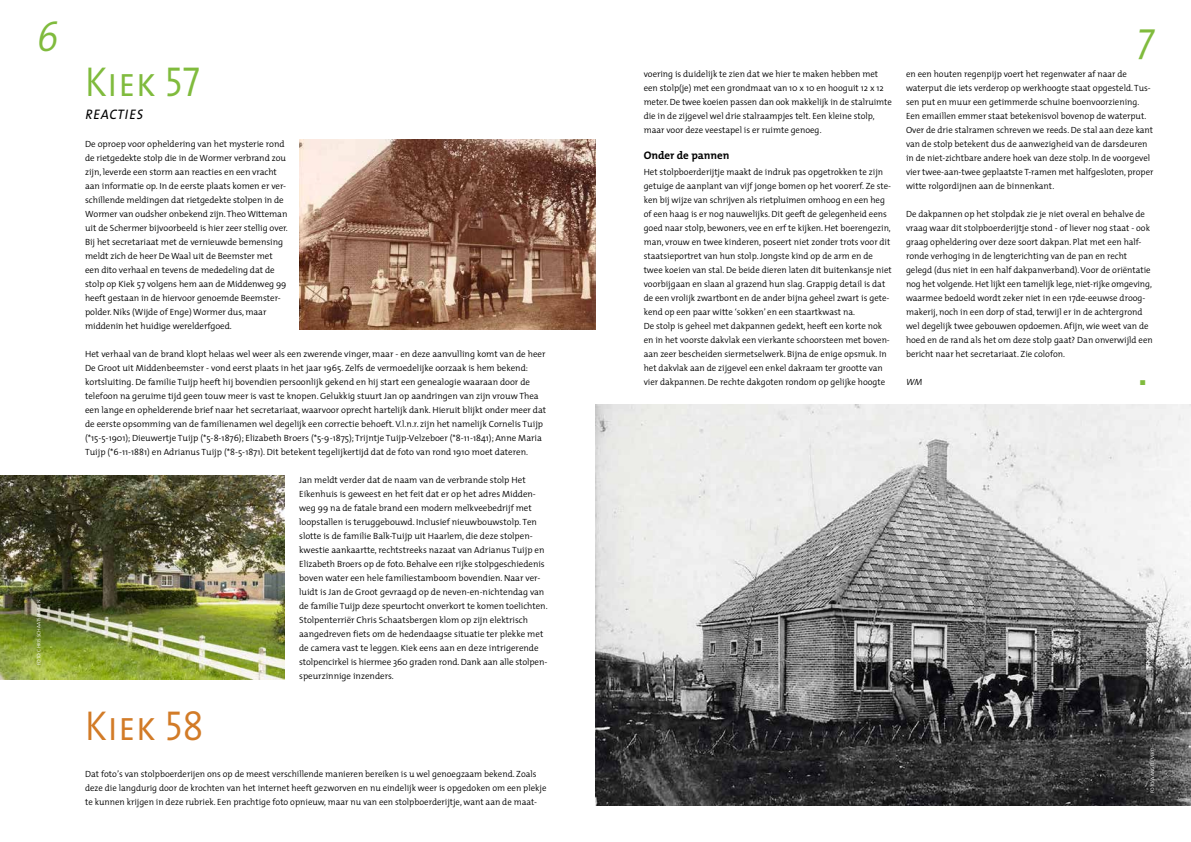
<style>
.page{position:relative;width:1191px;height:842px;background:#fff}
.page>*{position:absolute;margin:0;border:0;box-sizing:border-box;transform-origin:0 0}
.t1{font:42px "The Mix Semi Light Caps";letter-spacing:.01em;color:#80bb3d;scale:.9 1}
.t2{font:42px "The Mix Semi Light Caps";letter-spacing:.01em;color:#d27b27;scale:.9 1}
.t3{font:italic 300 42px "The Mix";color:#80bb3d;scale:.9 1}
.t4{font:18px "The Mix Semi Light Italic Caps";letter-spacing:.01em;color:#000;scale:.9 1}
.t5{font:700 11px "The Mix";color:#000}
.t6{font:300 9px/14px "The Mix";color:#000}
.t7{font:italic 300 9px "The Mix";color:#000}
.t8{font:7px "Zapf Dingbats ITC";color:#80bb3d}
.t9{font:5px "The Mix Semi Light Caps";color:#fff}
</style>
<div class="page">
<img style="left:595px;top:404px;width:596px;height:401px">
<img style="left:0;top:476px;width:285px;height:203px">
<img style="left:299px;top:140px;width:296px;height:189px">
<h1 class="t3" style="left:37px;top:2px;width:26px">6</h1>
<h1 class="t3" style="left:1137px;top:2px;width:20px">7</h1>
<h1 class="t1" style="left:85px;top:47px;width:129px">Kiek 57</h1>
<h2 class="t4" style="left:85px;top:98px;width:66px">reacties</h2>
<p class="t6" style="left:85px;top:137px;width:204px">De oproep voor opheldering van het mysterie rond de rietgedekte stolp die in de Wormer verbrand zou zijn, leverde een storm aan reacties en een vracht aan informatie op. In de eerste plaats komen er ver&shy;schillende meldingen dat rietgedekte stolpen in de Wormer van oudsher onbekend zijn. Theo Witteman uit de Schermer bijvoorbeeld is hier zeer stellig over.<br>Bij het secretariaat met de vernieuwde bemensing meldt zich de heer De Waal uit de Beemster met een dito verhaal en tevens de mededeling dat de stolp op Kiek 57 volgens hem aan de Middenweg 99 heeft gestaan in de hiervoor genoemde Beemster&shy;polder. Niks (Wijde of Enge) Wormer dus, maar middenin het huidige werelderfgoed.</p>
<p class="t6" style="left:85px;top:347px;width:463px">Het verhaal van de brand klopt helaas wel weer als een zwerende vinger, maar - en deze aanvulling komt van de heer De Groot uit Middenbeemster - vond eerst plaats in het jaar 1965. Zelfs de vermoedelijke oorzaak is hem bekend: kortsluiting. De familie Tuijp heeft hij bovendien persoonlijk gekend en hij start een genealogie waaraan door de telefoon na geruime tijd geen touw meer is vast te knopen. Gelukkig stuurt Jan op aandringen van zijn vrouw Thea een lange en ophelderende brief naar het secretariaat, waarvoor oprecht hartelijk dank. Hieruit blijkt onder meer dat de eerste opsomming van de familienamen wel degelijk een correctie behoeft. V.l.n.r. zijn het namelijk Cornelis Tuijp (*15-5-1901); Dieuwertje Tuijp (*5-8-1876); Elizabeth Broers (*5-9-1875); Trijntje Tuijp-Velzeboer (*8-11-1841); Anne Maria Tuijp (*6-11-1881) en Adrianus Tuijp (*8-5-1871). Dit betekent tegelijkertijd dat de foto van rond 1910 moet dateren.</p>
<p class="t6" style="left:299px;top:473px;width:250px">Jan meldt verder dat de naam van de verbrande stolp Het Eikenhuis is geweest en het feit dat er op het adres Midden&shy;weg 99 na de fatale brand een modern melkveebedrijf met loopstallen is teruggebouwd. Inclusief nieuwbouwstolp. Ten slotte is de familie Balk-Tuijp uit Haarlem, die deze stolpen&shy;kwestie aankaartte, rechtstreeks nazaat van Adrianus Tuijp en Elizabeth Broers op de foto. Behalve een rijke stolpgeschiedenis boven water een hele familiestamboom bovendien. Naar ver&shy;luidt is Jan de Groot gevraagd op de neven-en-nichtendag van de familie Tuijp deze speurtocht onverkort te komen toelichten.<br>Stolpenterriër Chris Schaatsbergen klom op zijn elektrisch aangedreven fiets om de hedendaagse situatie ter plekke met de camera vast te leggen. Kiek eens aan en deze intrigerende stolpencirkel is hiermee 360 graden rond. Dank aan alle stolpen&shy;speurzinnige inzenders.</p>
<h1 class="t2" style="left:85px;top:691px;width:133px">Kiek 58</h1>
<p class="t6" style="left:85px;top:767px;width:463px">Dat foto’s van stolpboerderijen ons op de meest verschillende manieren bereiken is u wel genoegzaam bekend. Zoals deze die langdurig door de krochten van het internet heeft gezworven en nu eindelijk weer is opgedoken om een plekje te kunnen krijgen in deze rubriek. Een prachtige foto opnieuw, maar nu van een stolpboerderijtje, want aan de maat-</p>
<p class="t6" style="left:906px;top:67px;width:249px">en een houten regenpijp voert het regenwater af naar de waterput die iets verderop op werkhoogte staat opgesteld. Tus&shy;sen put en muur een getimmerde schuine boenvoorziening.<br>Een emaillen emmer staat betekenisvol bovenop de waterput.<br>Over de drie stalramen schreven we reeds. De stal aan deze kant van de stolp betekent dus de aanwezigheid van de darsdeuren in de niet-zichtbare andere hoek van deze stolp. In de voorgevel vier twee-aan-twee geplaatste T-ramen met halfgesloten, proper witte rolgordijnen aan de binnenkant.</p>
<p class="t6" style="left:906px;top:207px;width:248px">De dakpannen op het stolpdak zie je niet overal en behalve de vraag waar dit stolpboerderijtje stond - of liever nog staat - ook graag opheldering over deze soort dakpan. Plat met een half&shy;ronde verhoging in de lengterichting van de pan en recht gelegd (dus niet in een half dakpanverband). Voor de oriëntatie nog het volgende. Het lijkt een tamelijk lege, niet-rijke omgeving, waarmee bedoeld wordt zeker niet in een 17de-eeuwse droog&shy;makerij, noch in een dorp of stad, terwijl er in de achtergrond wel degelijk twee gebouwen opdoemen. Afijn, wie weet van de hoed en de rand als het om deze stolp gaat? Dan onverwijld een bericht naar het secretariaat. Zie colofon.</p>
<p class="t7" style="left:906px;top:375px;width:18px">WM</p>
<p class="t8" style="left:1140px;top:379px;width:7px">■</p>
<p class="t6" style="left:643px;top:67px;width:250px">voering is duidelijk te zien dat we hier te maken hebben met een stolp(je) met een grondmaat van 10 x 10 en hooguit 12 x 12 meter. De twee koeien passen dan ook makkelijk in de stalruimte die in de zijgevel wel drie stalraampjes telt. Een kleine stolp, maar voor deze veestapel is er ruimte genoeg.</p>
<p class="t5" style="left:643px;top:146px;width:87px">Onder de pannen</p>
<p class="t6" style="left:643px;top:165px;width:249px">Het stolpboerderijtje maakt de indruk pas opgetrokken te zijn getuige de aanplant van vijf jonge bomen op het voorerf. Ze ste&shy;ken bij wijze van schrijven als rietpluimen omhoog en een heg of een haag is er nog nauwelijks. Dit geeft de gelegenheid eens goed naar stolp, bewoners, vee en erf te kijken. Het boerengezin, man, vrouw en twee kinderen, poseert niet zonder trots voor dit staatsieportret van hun stolp. Jongste kind op de arm en de twee koeien van stal. De beide dieren laten dit buitenkansje niet voorbijgaan en slaan al grazend hun slag. Grappig detail is dat de een vrolijk zwartbont en de ander bijna geheel zwart is gete&shy;kend op een paar witte ‘sokken’ en een staartkwast na.<br>De stolp is geheel met dakpannen gedekt, heeft een korte nok en in het voorste dakvlak een vierkante schoorsteen met boven&shy;aan zeer bescheiden siermetselwerk. Bijna de enige opsmuk. In het dakvlak aan de zijgevel een enkel dakraam ter grootte van vier dakpannen. De rechte dakgoten rondom op gelijke hoogte</p>
<p class="t9" style="left:35px;top:665px;width:67px;rotate:-90deg">FOTO: CHRIS SCHAATSBERGEN</p>
<p class="t9" style="left:1148px;top:793px;width:47px;rotate:-90deg">FOTO: AANGELEVERD</p>
</div>
